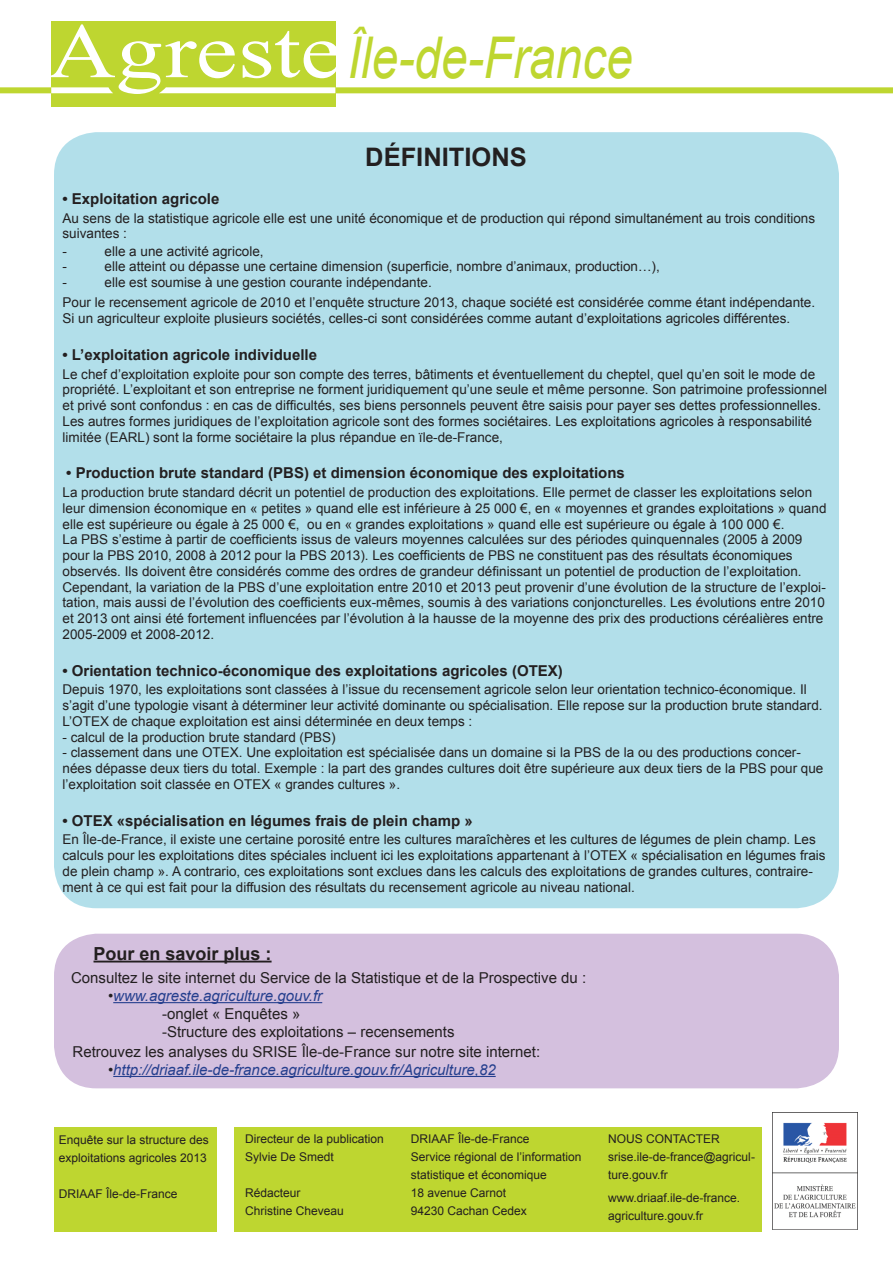
<style>
.page{position:relative;width:893px;height:1263px;background:#fff}
.page>*{position:absolute;margin:0;border:0;box-sizing:border-box;transform-origin:0 0}
.t1{font:italic 57.6px "Arial";color:#bed630;scale:.83 1}
.t2{font:700 25.5px "Arial";color:#231f20}
.t3{font:700 18px "Arial";color:#231f20}
.t4{font:700 15px "Arial";color:#231f20}
.t5{font:15px/18px "Arial";color:#231f20}
.t6{font:italic 15px "Arial";color:#253f8e}
.t7{font:13.5px/15.8px "Arial";color:#231f20}
.t8{font:12px/18px "Arial";color:#231f20}
.s1{font-style:italic}
.s2{font-style:italic;color:#253f8e}
.s3{color:#231f20}
</style>
<div class="page">
<div style="left:54px;top:132px;width:785px;height:776px;background:#b2dfea;border-radius:43px"></div>
<div style="left:234px;top:1127px;width:528px;height:105px;background:#bed630"></div>
<img style="left:773px;top:1122px;width:84px;height:108px">
<div style="left:51px;top:22px;width:285px;height:85px;background:#bed630"></div>
<div style="left:336px;top:87px;width:557px;height:6px;background:#bed630"></div>
<svg style="left:49px;top:24px;width:290px;height:70px"></svg>
<div style="left:0;top:87px;width:51px;height:6px;background:#bed630"></div>
<div style="left:54px;top:934px;width:785px;height:154px;background:#d4c0de;border-radius:43px"></div>
<hr style="left:94px;top:961px;width:178px;height:1px;background:#231f20">
<hr style="left:113px;top:1002px;width:209px;height:1px;background:#253f8e">
<hr style="left:113px;top:1076px;width:383px;height:1px;background:#253f8e">
<div style="left:54px;top:1127px;width:163px;height:105px;background:#bed630"></div>
<h1 class="t1" style="left:347px;top:20px;width:345px">Île-de-France</h1>
<h2 class="t2" style="left:365px;top:140px;width:144px">Définitions</h2>
<p class="t4" style="left:63px;top:189px;width:158px">• Exploitation agricole</p>
<p class="t7" style="left:63px;top:210px;width:754px">Au sens de la statistique agricole elle est une unité économique et de production qui répond simultanément au trois conditions suivantes :</p>
<p class="t7" style="left:63px;top:243px;width:6px">-</p>
<p class="t7" style="left:105px;top:243px;width:161px">elle a une activité agricole,</p>
<p class="t7" style="left:63px;top:259px;width:6px">-</p>
<p class="t7" style="left:105px;top:259px;width:557px">elle atteint ou dépasse une certaine dimension (superficie, nombre d’animaux, production…),</p>
<p class="t7" style="left:63px;top:275px;width:6px">-</p>
<p class="t7" style="left:63px;top:272px;width:754px;line-height:20.2px;text-indent:42px">elle est soumise à une gestion courante indépendante.<br>Pour le recensement agricole de 2010 et l’enquête structure 2013, chaque société est considérée comme étant indépendante.</p>
<p class="t7" style="left:63px;top:311px;width:729px">Si un agriculteur exploite plusieurs sociétés, celles-ci sont considérées comme autant d’exploitations agricoles différentes.</p>
<p class="t4" style="left:63px;top:345px;width:256px">• L’exploitation agricole individuelle</p>
<p class="t7" style="left:63px;top:366px;width:766px">Le chef d’exploitation exploite pour son compte des terres, bâtiments et éventuellement du cheptel, quel qu’en soit le mode de propriété. L’exploitant et son entreprise ne forment juridiquement qu’une seule et même personne. Son patrimoine professionnel et privé sont confondus : en cas de difficultés, ses biens personnels peuvent être saisis pour payer ses dettes professionnelles.<br>Les autres formes juridiques de l’exploitation agricole sont des formes sociétaires. Les exploitations agricoles à responsabilité limitée (EARL) sont la forme sociétaire la plus répandue en ïle-de-France,</p>
<p class="t4" style="left:66px;top:463px;width:560px">• Production brute standard (PBS) et dimension économique des exploitations</p>
<p class="t7" style="left:63px;top:485px;width:765px">La production brute standard décrit un potentiel de production des exploitations. Elle permet de classer les exploitations selon leur dimension économique en « petites » quand elle est inférieure à 25 000 €, en « moyennes et grandes exploitations » quand elle est supérieure ou égale à 25 000 €, ou en « grandes exploitations » quand elle est supérieure ou égale à 100 000 €.<br>La PBS s’estime à partir de coefficients issus de valeurs moyennes calculées sur des périodes quinquennales (2005 à 2009 pour la PBS 2010, 2008 à 2012 pour la PBS 2013). Les coefficients de PBS ne constituent pas des résultats économiques observés. Ils doivent être considérés comme des ordres de grandeur définissant un potentiel de production de l’exploitation.<br>Cependant, la variation de la PBS d’une exploitation entre 2010 et 2013 peut provenir d’une évolution de la structure de l’exploi&shy;tation, mais aussi de l’évolution des coefficients eux-mêmes, soumis à des variations conjoncturelles. Les évolutions entre 2010 et 2013 ont ainsi été fortement influencées par l’évolution à la hausse de la moyenne des prix des productions céréalières entre 2005-2009 et 2008-2012.</p>
<p class="t4" style="left:63px;top:660px;width:502px">• Orientation technico-économique des exploitations agricoles (OTEX)</p>
<p class="t7" style="left:63px;top:682px;width:762px">Depuis 1970, les exploitations sont classées à l’issue du recensement agricole selon leur orientation technico-économique. Il s’agit d’une typologie visant à déterminer leur activité dominante ou spécialisation. Elle repose sur la production brute standard.<br>L’OTEX de chaque exploitation est ainsi déterminée en deux temps :</p>
<p class="t7" style="left:63px;top:729px;width:275px">- calcul de la production brute standard (PBS)</p>
<p class="t7" style="left:63px;top:745px;width:762px">- classement dans une OTEX. Une exploitation est spécialisée dans un domaine si la PBS de la ou des productions concer&shy;nées dépasse deux tiers du total. Exemple : la part des grandes cultures doit être supérieure aux deux tiers de la PBS pour que l’exploitation soit classée en OTEX « grandes cultures ».</p>
<p class="t4" style="left:63px;top:810px;width:412px">• OTEX «spécialisation en légumes frais de plein champ »</p>
<p class="t7" style="left:63px;top:832px;width:765px">En Île-de-France, il existe une certaine porosité entre les cultures maraîchères et les cultures de légumes de plein champ. Les calculs pour les exploitations dites spéciales incluent ici les exploitations appartenant à l’OTEX « spécialisation en légumes frais de plein champ ». A contrario, ces exploitations sont exclues dans les calculs des exploitations de grandes cultures, contraire&shy;ment à ce qui est fait pour la diffusion des résultats du recensement agricole au niveau national.</p>
<h3 class="t3" style="left:94px;top:941px;width:180px">Pour en savoir plus :</h3>
<p class="t5" style="left:71px;top:969px;width:517px">Consultez le site internet du Service de la Statistique et de la Prospective du :</p>
<p class="t5" style="left:162px;top:987px;width:294px;text-indent:-54px"><span class="s1">•</span><span class="s2">www.agreste.agriculture.gouv.fr<br></span>-onglet « Enquêtes »<br>-Structure des exploitations – recensements</p>
<p class="t5" style="left:73px;top:1043px;width:469px">Retrouvez les analyses du SRISE Île-de-France sur notre site internet:</p>
<p class="t6" style="left:108px;top:1060px;width:389px"><span class="s3">•</span>http://driaaf.ile-de-france.agriculture.gouv.fr/Agriculture,82</p>
<p class="t8" style="left:59px;top:1131px;width:152px">Enquête sur la structure des exploitations agricoles 2013</p>
<p class="t8" style="left:59px;top:1185px;width:120px">DRIAAF île-de-France</p>
<p class="t8" style="left:245px;top:1130px;width:140px">Directeur de la publication<br>Sylvie De Smedt</p>
<p class="t8" style="left:245px;top:1184px;width:100px">Rédacteur<br>Christine Cheveau</p>
<p class="t8" style="left:411px;top:1130px;width:172px">DRIAAF île-de-France<br>Service régional de l’information statistique et économique<br>18 avenue Carnot<br>94230 Cachan Cedex</p>
<p class="t8" style="left:608px;top:1130px;width:148px">NOUS CONTACTER srise.ile-de-france@agricul&shy;ture.gouv.fr</p>
<p class="t8" style="left:608px;top:1189px;width:134px">www.driaaf.ile-de-france. agriculture.gouv.fr</p>
</div>
